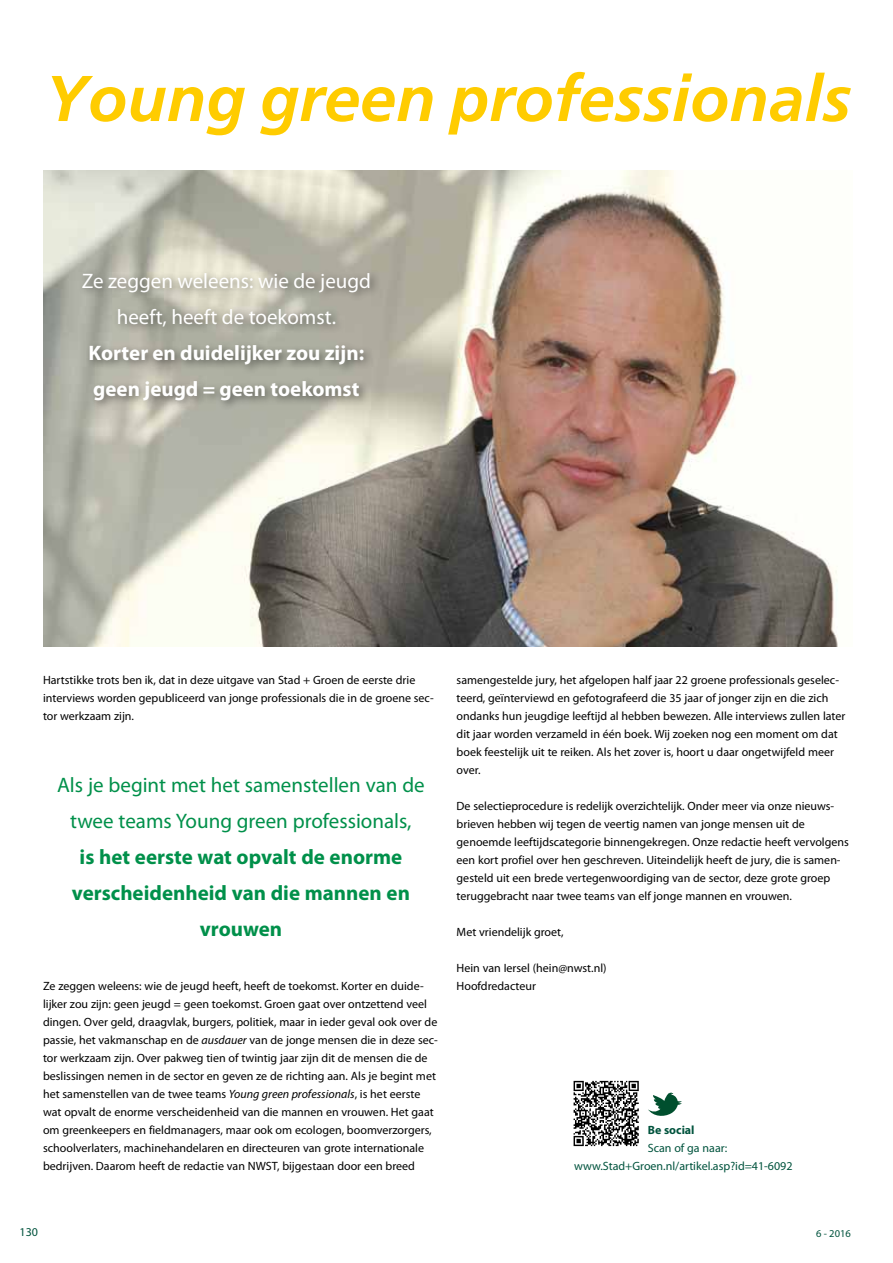
<style>
.page{position:relative;width:893px;height:1263px;background:#fff}
.page>*{position:absolute;margin:0;border:0;box-sizing:border-box;transform-origin:0 0}
.t1{font:italic 700 64.5px "Frutiger";color:#fc0}
.t2{font:21px/36px "Myriad Pro";color:#00904a;text-align:center}
.t3{font:700 21px/36px "Myriad Pro";color:#00904a;text-align:center}
.t4{font:700 21px/36px "Myriad Pro";color:#fff}
.t5{font:21px/36px "Myriad Pro";color:#fff;text-align:center}
.t6{font:12px/18px "Myriad Pro";color:#000}
.t7{font:12px/18px "Myriad Pro";color:#00533d}
.t8{font:700 12px "Myriad Pro";color:#00533d}
.t9{font:10.5px "Myriad Pro";color:#00533d}
.s1{font-style:italic}
</style>
<div class="page">
<img style="left:43px;top:170px;width:795px;height:476px">
<div style="left:78px;top:268px;width:303px;height:143px;background:#000;opacity:.5"></div>
<svg style="left:574px;top:1081px;width:65px;height:65px"></svg>
<svg style="left:648px;top:1092px;width:34px;height:24px"></svg>
<h1 class="t1" style="left:45px;top:61px;width:808px">Young green professionals</h1>
<h2 class="t5" style="left:82px;top:263px;width:291px">Ze zeggen weleens: wie de jeugd heeft, heeft de toekomst.</h2>
<h2 class="t4" style="left:89px;top:334px;width:277px">Korter en duidelijker zou zijn: geen jeugd = geen toekomst</h2>
<p class="t6" style="left:43px;top:671px;width:392px">Hartstikke trots ben ik, dat in deze uitgave van Stad + Groen de eerste drie interviews worden gepubliceerd van jonge professionals die in de groene sec&shy;tor werkzaam zijn.</p>
<h2 class="t2" style="left:57px;top:767px;width:369px">Als je begint met het samenstellen van de twee teams Young green professionals,</h2>
<h2 class="t3" style="left:72px;top:838px;width:340px">is het eerste wat opvalt de enorme verscheidenheid van die mannen en vrouwen</h2>
<p class="t6" style="left:43px;top:977px;width:396px">Ze zeggen weleens: wie de jeugd heeft, heeft de toekomst. Korter en duide&shy;lijker zou zijn: geen jeugd = geen toekomst. Groen gaat over ontzettend veel dingen. Over geld, draagvlak, burgers, politiek, maar in ieder geval ook over de passie, het vakmanschap en de <span class="s1">ausdauer</span> van de jonge mensen die in deze sec&shy;tor werkzaam zijn. Over pakweg tien of twintig jaar zijn dit de mensen die de beslissingen nemen in de sector en geven ze de richting aan. Als je begint met het samenstellen van de twee teams <span class="s1">Young green professionals</span>, is het eerste wat opvalt de enorme verscheidenheid van die mannen en vrouwen. Het gaat om greenkeepers en fieldmanagers, maar ook om ecologen, boomverzorgers, schoolverlaters, machinehandelaren en directeuren van grote internationale bedrijven. Daarom heeft de redactie van NWST, bijgestaan door een breed</p>
<p class="t6" style="left:457px;top:671px;width:390px">samengestelde jury, het afgelopen half jaar 22 groene professionals geselec&shy;teerd, geïnterviewd en gefotografeerd die 35 jaar of jonger zijn en die zich ondanks hun jeugdige leeftijd al hebben bewezen. Alle interviews zullen later dit jaar worden verzameld in één boek. Wij zoeken nog een moment om dat boek feestelijk uit te reiken. Als het zover is, hoort u daar ongetwijfeld meer over.</p>
<p class="t6" style="left:457px;top:797px;width:394px">De selectieprocedure is redelijk overzichtelijk. Onder meer via onze nieuws&shy;brieven hebben wij tegen de veertig namen van jonge mensen uit de genoemde leeftijdscategorie binnengekregen. Onze redactie heeft vervolgens een kort profiel over hen geschreven. Uiteindelijk heeft de jury, die is samen&shy;gesteld uit een brede vertegenwoordiging van de sector, deze grote groep teruggebracht naar twee teams van elf jonge mannen en vrouwen.</p>
<p class="t6" style="left:457px;top:923px;width:108px">Met vriendelijk groet,</p>
<p class="t6" style="left:457px;top:959px;width:151px">Hein van Iersel (hein@nwst.nl)<br>Hoofdredacteur</p>
<p class="t8" style="left:648px;top:1122px;width:48px">Be social</p>
<p class="t7" style="left:574px;top:1139px;width:220px;text-indent:74px">Scan of ga naar: www.Stad+Groen.nl/artikel.asp?id=41-6092</p>
<p class="t7" style="left:20px;top:1222px;width:20px">130</p>
<p class="t9" style="left:816px;top:1227px;width:36px">6 - 2016</p>
</div>
